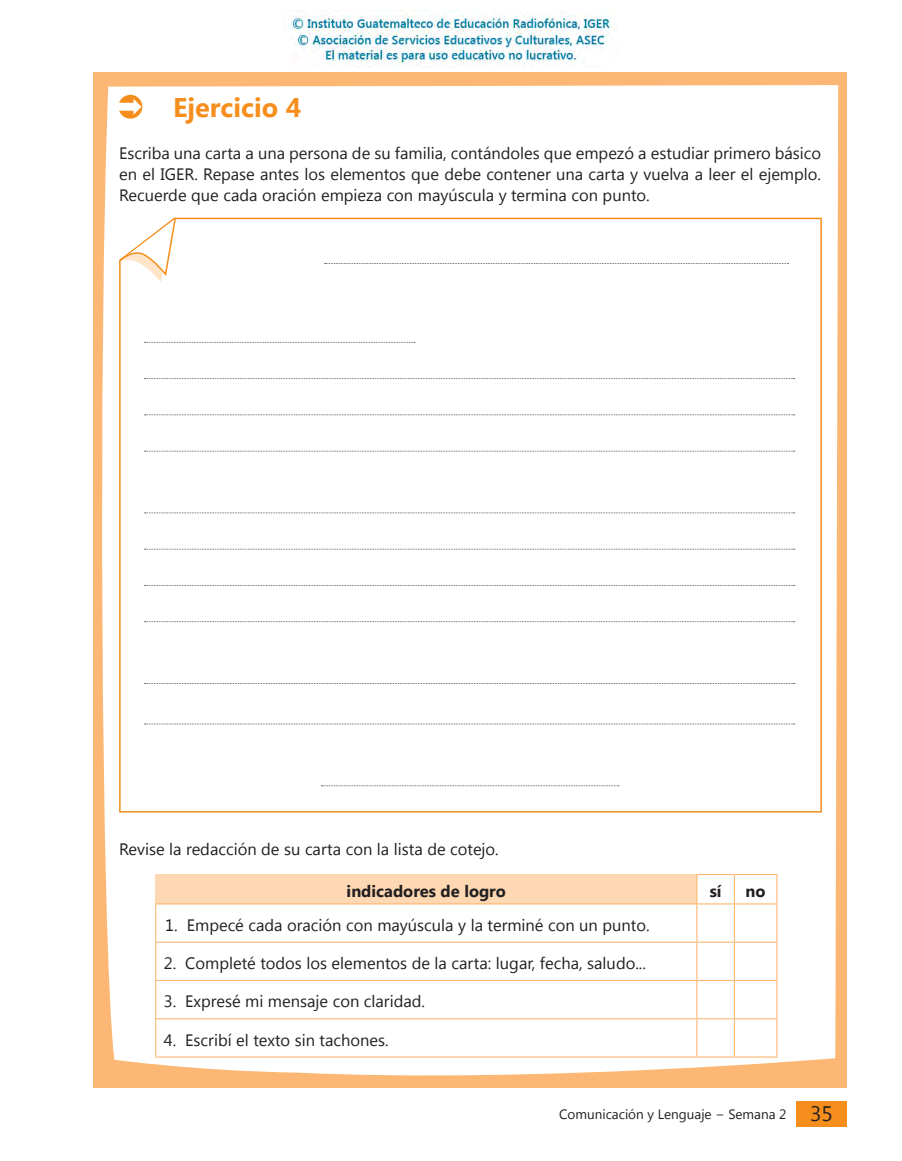
<style>
.page{position:relative;width:902px;height:1161px;background:#fff}
.page>*{position:absolute;margin:0;border:0;box-sizing:border-box;transform-origin:0 0}
.t1{font:700 27px "Segoe UI";color:#f68e1e}
.t2{font:16.5px/21px "Segoe UI";color:#231f20;text-align:justify}
.t3{font:700 16.5px "Segoe UI";color:#231f20}
.t4{font:13.5px "Segoe UI";color:#231f20}
.s1{font-size:21px}
</style>
<div class="page">
<div style="left:94px;top:72px;width:752px;height:1016px;background:#fbb773"></div>
<div style="left:102px;top:85px;width:736px;height:991px;background:#fff"></div>
<div style="left:796px;top:1101px;width:50px;height:25px;background:#f68e1e"></div>
<svg style="left:119px;top:95px;width:23px;height:24px"></svg>
<div style="left:156px;top:874px;width:540px;height:30px;background:#fdd8b2"></div>
<svg style="left:696px;top:875px;width:1px;height:28px"></svg>
<hr style="left:696px;top:874px;width:38px;height:1px;background:#fbb773">
<hr style="left:733px;top:875px;width:2px;height:28px;background:#fbb773">
<hr style="left:734px;top:874px;width:43px;height:1px;background:#fbb773">
<svg style="left:776px;top:875px;width:1px;height:28px"></svg>
<hr style="left:155px;top:904px;width:1px;height:37px;background:#fbb773">
<hr style="left:155px;top:903px;width:541px;height:1px;background:#fbb773">
<hr style="left:696px;top:904px;width:1px;height:37px;background:#fbb773">
<hr style="left:696px;top:903px;width:38px;height:1px;background:#fbb773">
<hr style="left:733px;top:904px;width:2px;height:37px;background:#fbb773">
<hr style="left:734px;top:903px;width:43px;height:1px;background:#fbb773">
<hr style="left:776px;top:904px;width:1px;height:37px;background:#fbb773">
<hr style="left:155px;top:943px;width:1px;height:37px;background:#fbb773">
<hr style="left:155px;top:941px;width:541px;height:2px;background:#fbb773">
<hr style="left:696px;top:943px;width:1px;height:37px;background:#fbb773">
<hr style="left:696px;top:941px;width:38px;height:2px;background:#fbb773">
<hr style="left:733px;top:943px;width:2px;height:37px;background:#fbb773">
<hr style="left:734px;top:941px;width:43px;height:2px;background:#fbb773">
<hr style="left:776px;top:943px;width:1px;height:37px;background:#fbb773">
<hr style="left:155px;top:981px;width:1px;height:37px;background:#fbb773">
<hr style="left:155px;top:980px;width:541px;height:1px;background:#fbb773">
<hr style="left:696px;top:981px;width:1px;height:37px;background:#fbb773">
<hr style="left:696px;top:980px;width:38px;height:1px;background:#fbb773">
<hr style="left:733px;top:981px;width:2px;height:37px;background:#fbb773">
<hr style="left:734px;top:980px;width:43px;height:1px;background:#fbb773">
<hr style="left:776px;top:981px;width:1px;height:37px;background:#fbb773">
<hr style="left:155px;top:1019px;width:1px;height:37px;background:#fbb773">
<hr style="left:155px;top:1018px;width:541px;height:1px;background:#fbb773">
<hr style="left:155px;top:1056px;width:541px;height:1px;background:#fbb773">
<hr style="left:696px;top:1019px;width:1px;height:37px;background:#fbb773">
<hr style="left:696px;top:1018px;width:38px;height:1px;background:#fbb773">
<hr style="left:696px;top:1056px;width:38px;height:1px;background:#fbb773">
<hr style="left:733px;top:1019px;width:2px;height:37px;background:#fbb773">
<hr style="left:734px;top:1018px;width:43px;height:1px;background:#fbb773">
<hr style="left:776px;top:1019px;width:1px;height:37px;background:#fbb773">
<hr style="left:734px;top:1056px;width:43px;height:1px;background:#fbb773">
<div style="left:118px;top:217px;width:704px;height:596px;background:#fff"></div>
<svg style="left:118px;top:217px;width:59px;height:65px;background:#fef4e9"></svg>
<img style="left:289px;top:10px;width:327px;height:57px">
<h1 class="t1" style="left:173px;top:88px;width:130px">Ejercicio 4</h1>
<p class="t2" style="left:119px;top:142px;width:703px">Escriba una carta a una persona de su familia, contándoles que empezó a estudiar primero básico en el IGER. Repase antes los elementos que debe contener una carta y vuelva a leer el ejemplo.<br>Recuerde que cada oración empieza con mayúscula y termina con punto.</p>
<p class="t2" style="left:119px;top:838px;width:381px">Revise la redacción de su carta con la lista de cotejo.</p>
<p class="t3" style="left:346px;top:879px;width:161px">indicadores de logro</p>
<p class="t3" style="left:709px;top:879px;width:13px">sí</p>
<p class="t3" style="left:745px;top:879px;width:22px">no</p>
<p class="t2" style="left:165px;top:914px;width:486px">1. Empecé cada oración con mayúscula y la terminé con un punto.</p>
<p class="t2" style="left:164px;top:952px;width:484px">2. Completé todos los elementos de la carta: lugar, fecha, saludo...</p>
<p class="t2" style="left:164px;top:990px;width:263px">3. Expresé mi mensaje con claridad.</p>
<p class="t2" style="left:164px;top:1028px;width:226px">4. Escribí el texto sin tachones.</p>
<p class="t4" style="left:559px;top:1104px;width:275px">Comunicación y Lenguaje − Semana 2 <span class="s1">35</span></p>
</div>
